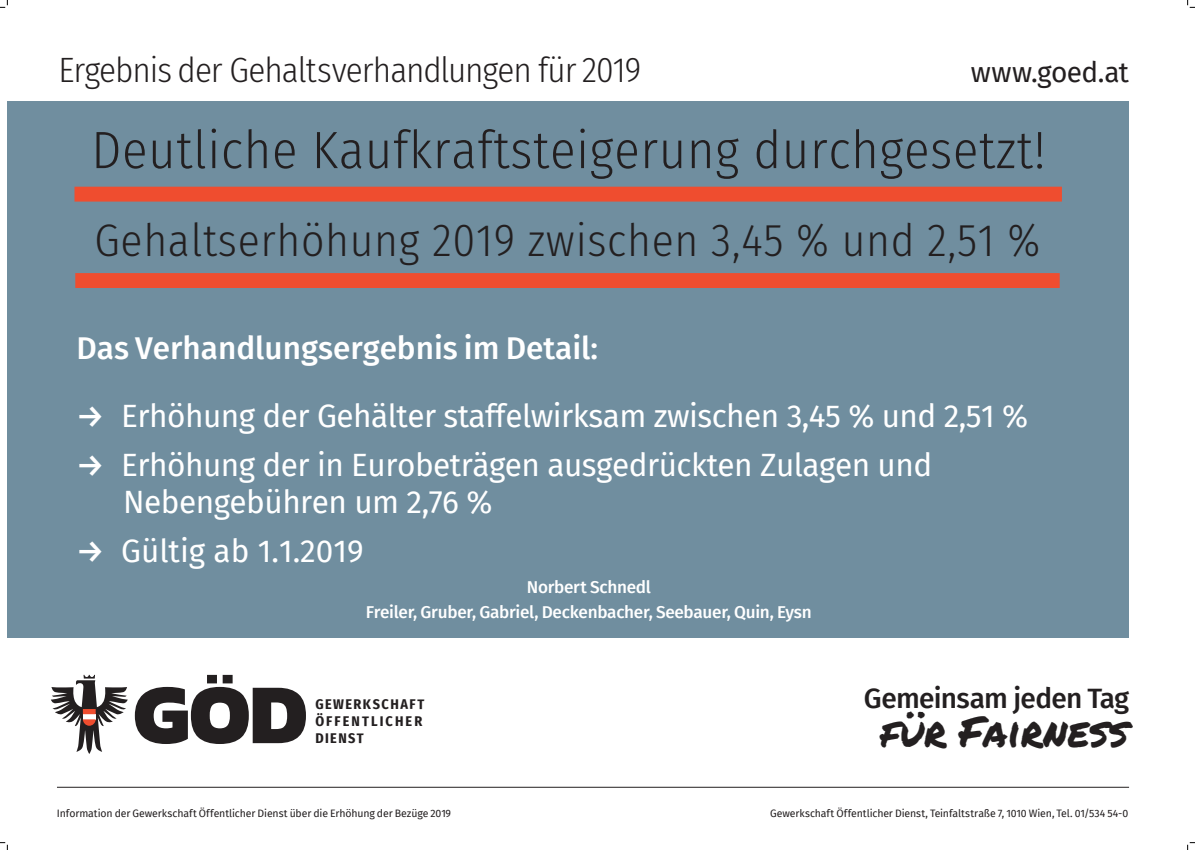
<style>
.page{position:relative;width:1195px;height:850px;background:#fff}
.page>*{position:absolute;margin:0;border:0;box-sizing:border-box;transform-origin:0 0}
.t1{font:300 52.5px "Fira Sans Condensed";letter-spacing:.015em;color:#231f20}
.t2{font:300 45.5px "Fira Sans Condensed";letter-spacing:.015em;color:#231f20}
.t3{font:42px "Permanent Marker";color:#231f20}
.t4{font:300 35px "Fira Sans Condensed";letter-spacing:-.03em;color:#231f20}
.t5{font:31.5px/37.8px "Fira Sans";letter-spacing:-.015em;color:#fff}
.t6{font:500 31.5px "Fira Sans";color:#fff}
.t7{font:500 28px "Fira Sans";letter-spacing:-.025em;color:#231f20}
.t8{font:28px "Fira Sans";letter-spacing:-.02em;color:#231f20}
.t9{font:500 17.15px/24.8px "Fira Sans";letter-spacing:-.015em;color:#fff;text-align:center}
.t10{font:700 14.04px/17.1px "Fira Sans Condensed";letter-spacing:.105em;color:#231f20}
.t11{font:10.5px "Fira Sans";letter-spacing:-.01em;color:#231f20}
.s1{font-weight:500}
.s2{font-style:inherit}
</style>
<div class="page">
<div style="left:7px;top:102px;width:1121px;height:535px;background:#708e9f"></div>
<hr style="left:57px;top:786px;width:1071px;height:1px;background:#231f20">
<div style="left:74px;top:186px;width:987px;height:15px;background:#ef4d2f"></div>
<div style="left:75px;top:273px;width:984px;height:15px;background:#ef4d2f"></div>
<svg style="left:0;top:0;width:8px;height:8px"></svg>
<svg style="left:0;top:842px;width:8px;height:7px"></svg>
<svg style="left:1187px;top:0;width:7px;height:8px"></svg>
<svg style="left:1187px;top:842px;width:7px;height:7px"></svg>
<svg style="left:51px;top:674px;width:77px;height:79px"></svg>
<svg style="left:135px;top:674px;width:171px;height:69px"></svg>
<p class="t4" style="left:58px;top:45px;width:584px">Ergebnis der Gehaltsverhandlungen für 2019</p>
<p class="t8" style="left:970px;top:51px;width:160px">www.goed.at</p>
<p class="t1" style="left:91px;top:113px;width:955px">Deutliche Kaufkraftsteigerung durchgesetzt!</p>
<p class="t2" style="left:94px;top:208px;width:947px">Gehaltserhöhung 2019 zwischen 3,45 % und 2,51 %</p>
<h3 class="t6" style="left:76px;top:323px;width:523px">Das Verhandlungsergebnis im Detail:</h3>
<h3 class="t5" style="left:76px;top:396px;width:953px"><span class="s1">→</span> Erhöhung der <span class="s2">Gehälter</span> staffelwirksam zwischen 3,45 % und 2,51 %</h3>
<h3 class="t5" style="left:123px;top:444px;width:810px;text-indent:-47px"><span class="s1">→</span> Erhöhung der in Eurobeträgen ausgedrückten Zulagen und<br>Nebengebühren um 2,76 %</h3>
<h3 class="t5" style="left:76px;top:530px;width:289px"><span class="s1">→</span> Gültig ab 1.1.2019</h3>
<p class="t9" style="left:366px;top:573px;width:447px">Norbert Schnedl<br>Freiler, Gruber, Gabriel, Deckenbacher, Seebauer, Quin, Eysn</p>
<h3 class="t10" style="left:315px;top:694px;width:110px">GEWERKSCHAFT<br>ÖFFENTLICHER<br>DIENST</h3>
<p class="t7" style="left:863px;top:675px;width:267px">Gemeinsam jeden Tag</p>
<p class="t3" style="left:880px;top:700px;width:249px">für Fairness</p>
<p class="t11" style="left:57px;top:804px;width:395px">Information der Gewerkschaft Öffentlicher Dienst über die Erhöhung der Bezüge 2019</p>
<p class="t11" style="left:770px;top:804px;width:360px">Gewerkschaft Öffentlicher Dienst, Teinfaltstraße 7, 1010 Wien, Tel. 01/534 54-0</p>
</div>
